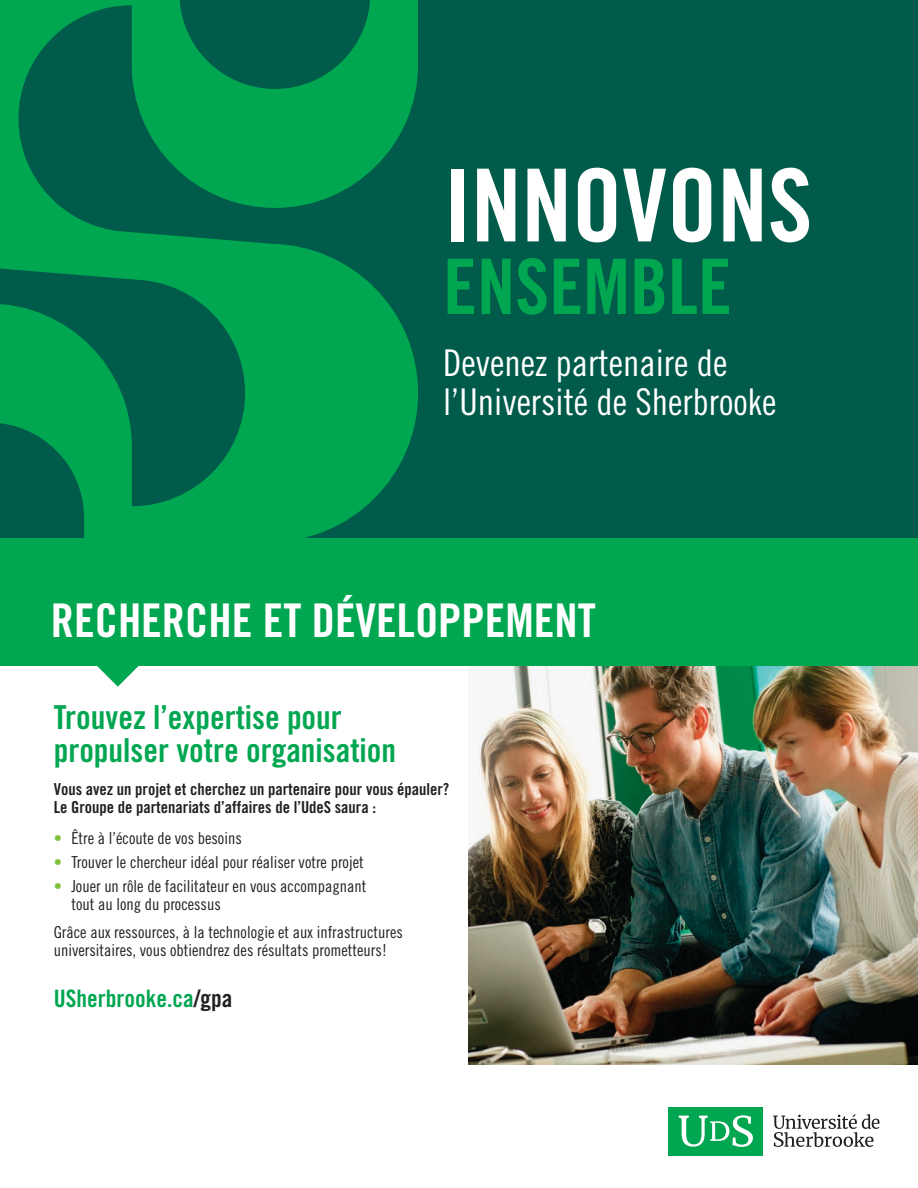
<style>
.page{position:relative;width:918px;height:1188px;background:#fff}
.page>*{position:absolute;margin:0;border:0;box-sizing:border-box;transform-origin:0 0}
.t1{font:100.8px "Trade Gothic LT Std Bd Cn 20";color:#fff}
.t2{font:76.5px "Trade Gothic LT Std Bd Cn 20";color:#00a650}
.t3{font:46.5px "Trade Gothic LT Std Bd Cn 20";color:#fff}
.t4{font:36.9px/38.5px "Trade Gothic LT Std Cn 18";color:#fff}
.t5{font:33px/33px "Trade Gothic LT Std Bd Cn 20";color:#00a650}
.t6{font:24px "Trade Gothic LT Std Bd Cn 20";color:#00a650}
.t7{font:16.5px/18px "Trade Gothic LT Std Cn 18";color:#231f20}
.t8{font:16.5px/18px "Trade Gothic LT Std Bd Cn 20";color:#231f20}
.s1{color:#7fc242}
.s2{color:#231f20}
</style>
<div class="page">
<div style="left:0;top:0;width:918px;height:539px;background:#005b4b"></div>
<svg style="left:0;top:0;width:418px;height:538px;fill:#00a650"></svg>
<img style="left:468px;top:665px;width:450px;height:399px">
<svg style="left:773px;top:1114px;width:107px;height:33px"></svg>
<div style="left:669px;top:1107px;width:94px;height:48px;background:#00a650"></div>
<svg style="left:679px;top:1115px;width:74px;height:32px"></svg>
<div style="left:0;top:538px;width:918px;height:127px;background:#00a650"></div>
<svg style="left:97px;top:665px;width:42px;height:22px"></svg>
<h1 class="t1" style="left:443px;top:144px;width:371px">INNOVONS</h1>
<h2 class="t2" style="left:443px;top:240px;width:290px">ENSEMBLE</h2>
<h3 class="t4" style="left:443px;top:343px;width:335px">Devenez partenaire de l’Université de Sherbrooke</h3>
<h3 class="t3" style="left:51px;top:592px;width:546px">RECHERCHE ET DÉVELOPPEMENT</h3>
<h3 class="t5" style="left:54px;top:701px;width:344px">Trouvez l’expertise pour propulser votre organisation</h3>
<p class="t8" style="left:54px;top:780px;width:397px">Vous avez un projet et cherchez un partenaire pour vous épauler?<br>Le Groupe de partenariats d’affaires de l’UdeS saura :</p>
<p class="t7" style="left:54px;top:829px;width:190px"><span class="s1">•</span> Être à l’écoute de vos besoins</p>
<p class="t7" style="left:54px;top:853px;width:312px"><span class="s1">•</span> Trouver le chercheur idéal pour réaliser votre projet</p>
<p class="t7" style="left:71px;top:877px;width:296px;text-indent:-18px"><span class="s1">•</span> Jouer un rôle de facilitateur en vous accompagnant tout au long du processus</p>
<p class="t7" style="left:54px;top:923px;width:351px">Grâce aux ressources, à la technologie et aux infrastructures universitaires, vous obtiendrez des résultats prometteurs!</p>
<h3 class="t6" style="left:54px;top:984px;width:180px">USherbrooke.ca<span class="s2">/gpa</span></h3>
</div>
